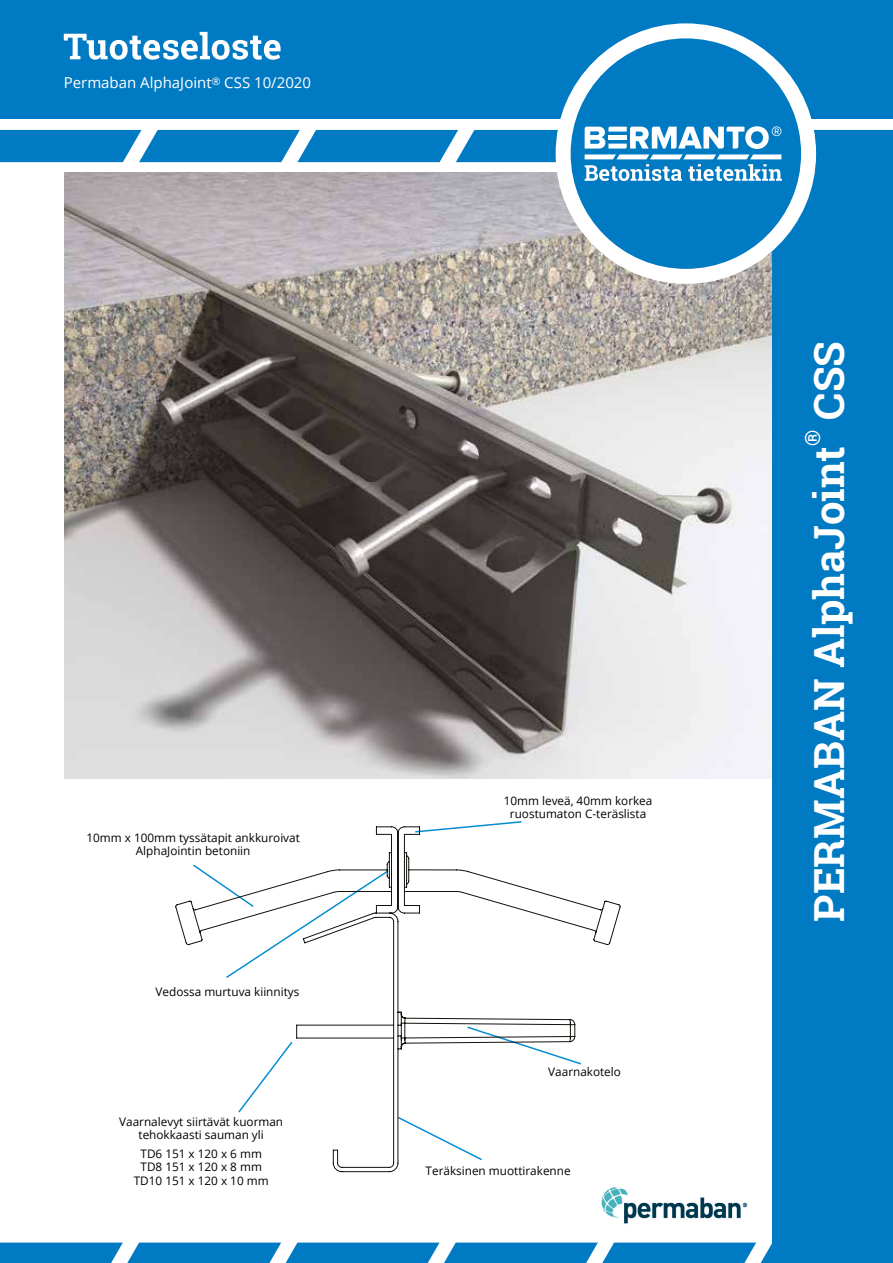
<style>
.page{position:relative;width:893px;height:1263px;background:#fff}
.page>*{position:absolute;margin:0;border:0;box-sizing:border-box;transform-origin:0 0}
.t1{font:700 42px "Roboto Slab";color:#fff}
.t2{font:700 21px "Roboto Slab";color:#fff}
.t3{font:15px "Open Sans";color:#fff}
.t4{font:11.7px/13.2px "Open Sans";color:#000;text-align:center}
</style>
<div class="page">
<img style="left:64px;top:181px;width:708px;height:597px">
<svg style="left:470px;top:821px;width:52px;height:5px"></svg>
<svg style="left:175px;top:826px;width:445px;height:346px"></svg>
<div style="left:0;top:0;width:893px;height:119px;background:#007ac2"></div>
<svg style="left:0;top:1242px;width:893px;height:21px;background:#1c88c8"></svg>
<svg style="left:64px;top:32px;width:217px;height:28px"></svg>
<div style="left:772px;top:162px;width:121px;height:1081px;background:#007ac2"></div>
<div style="left:563px;top:31px;width:246px;height:245px;background:#007ac2;border-radius:50%"></div>
<div style="left:556px;top:23px;width:260px;height:261px;border:15px solid #fff;border-radius:50%"></div>
<svg style="left:0;top:126px;width:893px;height:55px"></svg>
<img style="left:601px;top:1187px;width:147px;height:37px">
<p class="t3" style="left:64px;top:72px;width:249px">Permaban AlphaJoint<sup>®</sup> CSS 10/2020</p>
<p class="t4" style="left:86px;top:830px;width:215px">10mm x 100mm tyssätapit ankkuroivat<br>AlphaJointin betoniin</p>
<p class="t4" style="left:156px;top:985px;width:145px">Vedossa murtuva kiinnitys</p>
<p class="t4" style="left:119px;top:1115px;width:165px">Vaarnalevyt siirtävät kuorman tehokkaasti sauman yli</p>
<p class="t4" style="left:134px;top:1147px;width:136px">TD6 151 x 120 x 6 mm<br>TD8 151 x 120 x 8 mm<br>TD10 151 x 120 x 10 mm</p>
<p class="t4" style="left:504px;top:793px;width:150px">10mm leveä, 40mm korkea ruostumaton C-teräslista</p>
<p class="t4" style="left:548px;top:1065px;width:74px">Vaarnakotelo</p>
<p class="t4" style="left:426px;top:1164px;width:146px">Teräksinen muottirakenne</p>
<h1 class="t1" style="left:800px;top:420px;width:80px;rotate:-90deg">CSS</h1>
<h2 class="t2" style="left:798px;top:446px;width:18px;rotate:-90deg">®</h2>
<h1 class="t1" style="left:800px;top:921px;width:477px;rotate:-90deg">PERMABAN AlphaJoint</h1>
</div>
